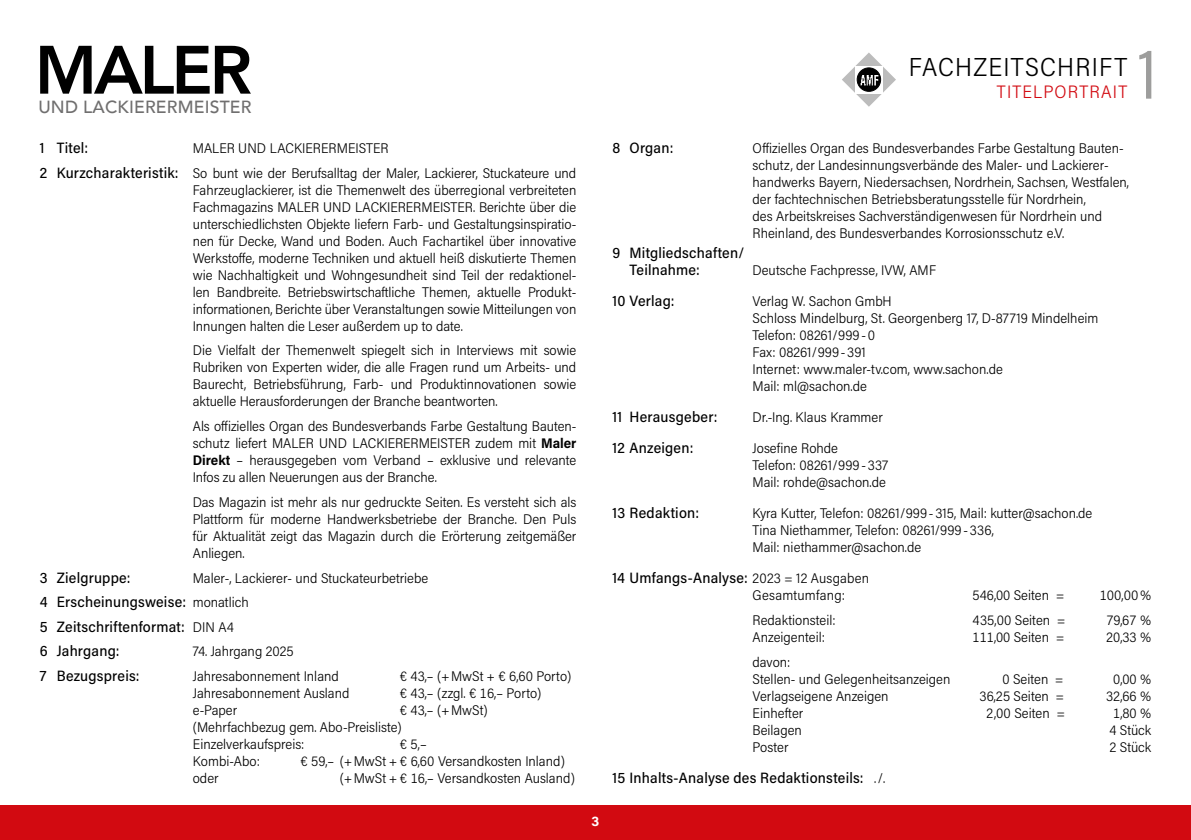
<style>
.page{position:relative;width:1191px;height:840px;background:#fff}
.page>*{position:absolute;margin:0;border:0;box-sizing:border-box;transform-origin:0 0}
.Zahlen{font:72px "Acumin Variable Concept";color:#9d9d9c}
.t1{font:800 67.6px "Avenir";letter-spacing:-.045em;color:#000}
.Text{font:26px "Acumin Variable Concept";letter-spacing:-.01em;color:#000}
.Text-2{font:18px "Acumin Variable Concept";letter-spacing:.02em;color:#d20a11}
.t2{font:500 17.6px "Avenir";letter-spacing:.01em;color:#706f6f}
.Text-3{font:15px/17px "Acumin Variable Concept";letter-spacing:.015em;color:#000}
.Text-4{font:14px/17px "Acumin Variable Concept";letter-spacing:-.02em;color:#000}
.Text-5{font:14px "Acumin Variable Concept";letter-spacing:-.055em;color:#000}
.t3{font:14px "Acumin Variable Concept";color:#fff}
.s1{font-size:15px}
.s2{font-size:14px}
</style>
<div class="page">
<div style="left:0;top:805px;width:1191px;height:34px;background:#d20a11"></div>
<svg style="left:842px;top:52px;width:54px;height:55px"></svg>
<svg style="left:855px;top:66px;width:27px;height:27px"></svg>
<img style="left:857px;top:68px;width:23px;height:23px;border-radius:12px">
<div style="left:856px;top:67px;width:25px;height:25px;border:1px solid #000;border-radius:50%"></div>
<h2 class="t1" style="left:35px;top:17px;width:219px">MALER</h2>
<p class="t2" style="left:38px;top:92px;width:215px">UND LACKIERERMEISTER</p>
<p class="Text-3" style="left:40px;top:138px;width:50px">1 Titel:</p>
<p class="Text-5" style="left:193px;top:138px;width:198px">MALER UND LACKIERERMEISTER</p>
<p class="Text-4" style="left:193px;top:163px;width:385px;text-align:justify;text-indent:-153px"><span class="s1">2 Kurzcharakteristik:</span> So bunt wie der Berufsalltag der Maler, Lackierer, Stuckateure und Fahrzeuglackierer, ist die Themenwelt des überregional verbreiteten Fachmagazins MALER UND LACKIERERMEISTER. Berichte über die unterschiedlichsten Objekte liefern Farb- und Gestaltungsinspiratio&shy;nen für Decke, Wand und Boden. Auch Fachartikel über innovative Werkstoffe, moderne Techniken und aktuell heiß diskutierte Themen wie Nachhaltigkeit und Wohngesundheit sind Teil der redaktionel&shy;len Bandbreite. Betriebswirtschaftliche Themen, aktuelle Produkt&shy;informationen, Berichte über Veranstaltungen sowie Mitteilungen von Innungen halten die Leser außerdem up to date.</p>
<p class="Text-4" style="left:193px;top:341px;width:385px;text-align:justify">Die Vielfalt der Themenwelt spiegelt sich in Interviews mit sowie Rubriken von Experten wider, die alle Fragen rund um Arbeits- und Baurecht, Betriebsführung, Farb- und Produktinnovationen sowie aktuelle Herausforderungen der Branche beantworten.</p>
<p class="Text-4" style="left:193px;top:417px;width:385px;text-align:justify">Als offizielles Organ des Bundesverbands Farbe Gestaltung Bauten&shy;schutz liefert MALER UND LACKIERERMEISTER zudem mit Maler Direkt – herausgegeben vom Verband – exklusive und relevante Infos zu allen Neuerungen aus der Branche.</p>
<p class="Text-4" style="left:193px;top:492px;width:385px;text-align:justify">Das Magazin ist mehr als nur gedruckte Seiten. Es versteht sich als Plattform für moderne Handwerksbetriebe der Branche. Den Puls für Aktualität zeigt das Magazin durch die Erörterung zeitgemäßer Anliegen.</p>
<p class="Text-3" style="left:40px;top:568px;width:92px">3 Zielgruppe:</p>
<p class="Text-4" style="left:193px;top:568px;width:237px">Maler-, Lackierer- und Stuckateurbetriebe</p>
<p class="Text-3" style="left:40px;top:592px;width:211px">4 Erscheinungsweise: <span class="s2">monatlich</span></p>
<p class="Text-3" style="left:40px;top:617px;width:196px">5 Zeitschriftenformat: <span class="s2">DIN A4</span></p>
<p class="Text-3" style="left:40px;top:641px;width:81px">6 Jahrgang:</p>
<p class="Text-4" style="left:193px;top:642px;width:102px">74. Jahrgang 2025</p>
<p class="Text-3" style="left:40px;top:666px;width:101px">7 Bezugspreis:</p>
<p class="Text-4" style="left:193px;top:666px;width:148px">Jahresabonnement Inland</p>
<p class="Text-4" style="left:400px;top:666px;width:173px">€ 43,– (+MwSt + € 6,60 Porto)</p>
<p class="Text-4" style="left:193px;top:683px;width:158px">Jahresabonnement Ausland</p>
<p class="Text-4" style="left:400px;top:683px;width:143px">€ 43,– (zzgl. € 16,– Porto)</p>
<p class="Text-4" style="left:193px;top:700px;width:46px">e-Paper</p>
<p class="Text-4" style="left:193px;top:700px;width:297px;text-indent:207px">€ 43,– (+MwSt) (Mehrfachbezug gem. Abo-Preisliste)<br>Einzelverkaufspreis:</p>
<p class="Text-4" style="left:400px;top:734px;width:29px">€ 5,–</p>
<p class="Text-4" style="left:193px;top:751px;width:68px">Kombi-Abo:</p>
<p class="Text-4" style="left:300px;top:751px;width:266px">€ 59,– (+MwSt + € 6,60 Versandkosten Inland)</p>
<p class="Text-4" style="left:193px;top:768px;width:27px">oder</p>
<p class="Text-4" style="left:340px;top:768px;width:237px">(+MwSt + € 16,– Versandkosten Ausland)</p>
<p class="Text" style="left:908px;top:49px;width:221px">FACHZEITSCHRIFT</p>
<p class="Text-2" style="left:997px;top:79px;width:132px">TITELPORTRAIT</p>
<p class="Zahlen" style="left:1138px;top:24px;width:26px">1</p>
<p class="t3" style="left:591px;top:811px;width:9px">3</p>
<p class="Text-3" style="left:612px;top:138px;width:62px">8 Organ:</p>
<p class="Text-4" style="left:752px;top:139px;width:378px">Offizielles Organ des Bundesverbandes Farbe Gestaltung Bauten&shy;schutz, der Landesinnungsverbände des Maler- und Lackierer&shy;handwerks Bayern, Niedersachsen, Nordrhein, Sachsen, Westfalen, der fachtechnischen Betriebsberatungsstelle für Nordrhein,<br>des Arbeitskreises Sachverständigenwesen für Nordrhein und Rheinland, des Bundesverbandes Korrosionsschutz e.V.</p>
<p class="Text-3" style="left:629px;top:243px;width:117px;text-indent:-17px">9 Mitgliedschaften/<br>Teilnahme:</p>
<p class="Text-4" style="left:752px;top:260px;width:186px">Deutsche Fachpresse, IVW, AMF</p>
<p class="Text-3" style="left:612px;top:291px;width:63px">10 Verlag:</p>
<p class="Text-4" style="left:752px;top:291px;width:348px">Verlag W. Sachon GmbH<br>Schloss Mindelburg, St. Georgenberg 17, D-87719 Mindelheim<br>Telefon: 08261/999-0<br>Fax: 08261/999-391<br>Internet: www.maler-tv.com, www.sachon.de<br>Mail: ml@sachon.de</p>
<p class="Text-3" style="left:612px;top:407px;width:106px">11 Herausgeber:</p>
<p class="Text-4" style="left:752px;top:407px;width:132px">Dr.-Ing. Klaus Krammer</p>
<p class="Text-3" style="left:612px;top:438px;width:82px">12 Anzeigen:</p>
<p class="Text-4" style="left:752px;top:438px;width:138px">Josefine Rohde<br>Telefon: 08261/999-337<br>Mail: rohde@sachon.de</p>
<p class="Text-3" style="left:612px;top:503px;width:88px">13 Redaktion:</p>
<p class="Text-4" style="left:752px;top:503px;width:341px">Kyra Kutter, Telefon: 08261/999-315, Mail: kutter@sachon.de<br>Tina Niethammer, Telefon: 08261/999-336,<br>Mail: niethammer@sachon.de</p>
<p class="Text-3" style="left:612px;top:568px;width:258px">14 Umfangs-Analyse: <span class="s2">2023 = 12 Ausgaben</span></p>
<p class="Text-4" style="left:752px;top:585px;width:94px">Gesamtumfang:</p>
<p class="Text-4" style="left:972px;top:585px;width:95px">546,00 Seiten =</p>
<p class="Text-4" style="left:1099px;top:585px;width:54px">100,00%</p>
<p class="Text-4" style="left:752px;top:610px;width:84px">Redaktionsteil:</p>
<p class="Text-4" style="left:972px;top:610px;width:96px">435,00 Seiten =</p>
<p class="Text-4" style="left:1107px;top:610px;width:46px">79,67 %</p>
<p class="Text-4" style="left:752px;top:627px;width:74px">Anzeigenteil:</p>
<p class="Text-4" style="left:972px;top:627px;width:95px">111,00 Seiten =</p>
<p class="Text-4" style="left:1106px;top:627px;width:47px">20,33 %</p>
<p class="Text-4" style="left:752px;top:653px;width:200px">davon:<br>Stellen- und Gelegenheitsanzeigen</p>
<p class="Text-4" style="left:1002px;top:670px;width:64px">0 Seiten =</p>
<p class="Text-4" style="left:1113px;top:670px;width:40px">0,00 %</p>
<p class="Text-4" style="left:752px;top:687px;width:138px">Verlagseigene Anzeigen</p>
<p class="Text-4" style="left:979px;top:687px;width:88px">36,25 Seiten =</p>
<p class="Text-4" style="left:1106px;top:687px;width:47px">32,66 %</p>
<p class="Text-4" style="left:752px;top:704px;width:52px">Einhefter</p>
<p class="Text-4" style="left:986px;top:704px;width:81px">2,00 Seiten =</p>
<p class="Text-4" style="left:1113px;top:704px;width:40px">1,80 %</p>
<p class="Text-4" style="left:752px;top:721px;width:51px">Beilagen</p>
<p class="Text-4" style="left:1109px;top:721px;width:44px">4 Stück</p>
<p class="Text-4" style="left:752px;top:738px;width:37px">Poster</p>
<p class="Text-4" style="left:1109px;top:738px;width:44px">2 Stück</p>
<p class="Text-3" style="left:612px;top:768px;width:274px">15 Inhalts-Analyse des Redaktionsteils: <span class="s2">./.</span></p>
</div>
